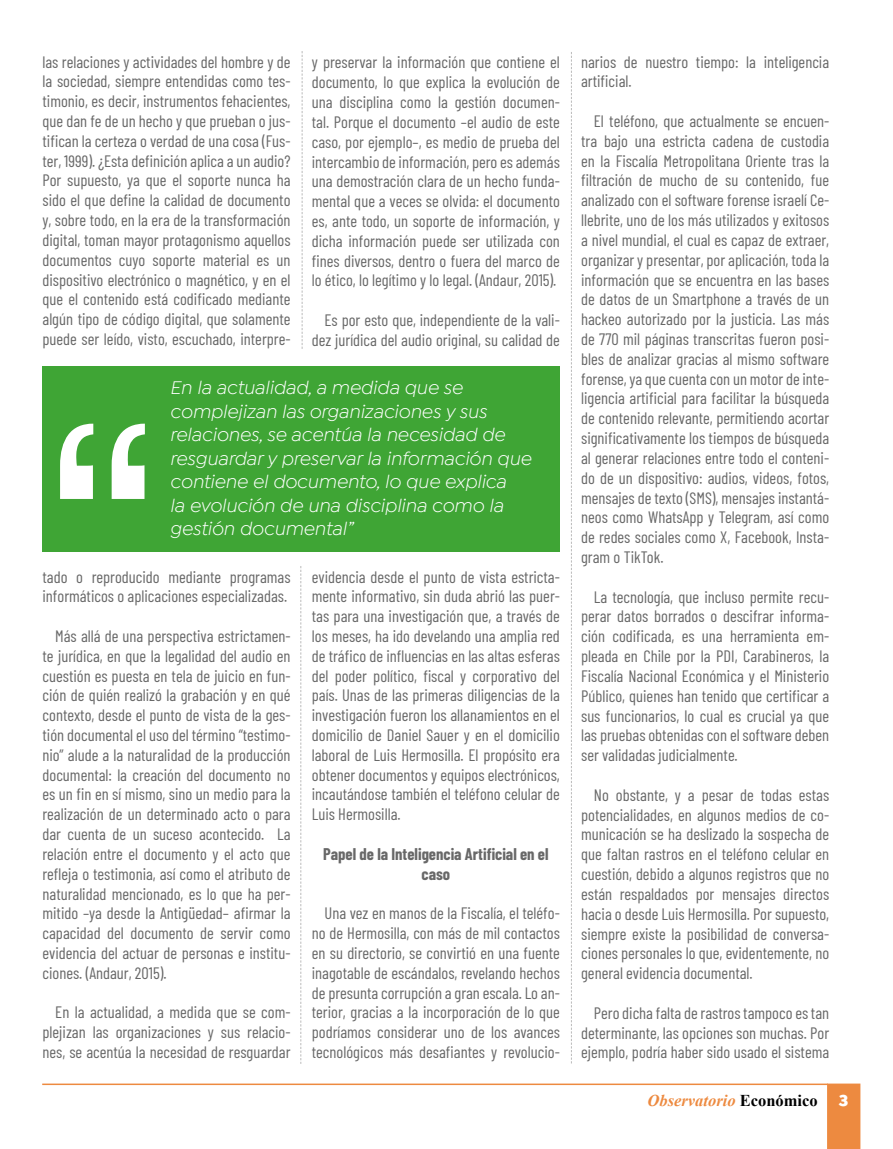
<style>
.page{position:relative;width:893px;height:1149px;background:#fff}
.page>*{position:absolute;margin:0;border:0;box-sizing:border-box;transform-origin:0 0}
.t1{font:italic 19.5px/23.4px "Isidora Sans";color:#fff}
.t2{font:16.5px/19.8px "Barlow Condensed";color:#686868;text-align:justify}
.t3{font:700 16.5px/19.8px "Barlow Condensed";color:#686868;text-align:center}
.t4{font:italic 700 16.5px "Times New Roman";color:#ed8a40}
.t5{font:900 16.5px "Isidora Sans";color:#fff}
.s1{font-style:normal;color:#000}
</style>
<div class="page">
<div style="left:827px;top:1083px;width:33px;height:64px;background:#ed8a40"></div>
<hr style="left:42px;top:1083px;width:786px;height:1px;background:#ed8a40">
<svg style="left:302px;top:51px;width:1px;height:298px"></svg>
<div style="left:43px;top:366px;width:517px;height:186px;background:#3fa535"></div>
<svg style="left:571px;top:52px;width:1px;height:1011px"></svg>
<svg style="left:300px;top:566px;width:1px;height:497px"></svg>
<svg style="left:60px;top:423px;width:85px;height:76px"></svg>
<p class="t2" style="left:43px;top:50px;width:250px">las relaciones y actividades del hombre y de la sociedad, siempre entendidas como tes&shy;timonio, es decir, instrumentos fehacientes, que dan fe de un hecho y que prueban o jus&shy;tifican la certeza o verdad de una cosa (Fus&shy;ter, 1999). ¿Esta definición aplica a un audio?<br>Por supuesto, ya que el soporte nunca ha sido el que define la calidad de documento y, sobre todo, en la era de la transformación digital, toman mayor protagonismo aquellos documentos cuyo soporte material es un dispositivo electrónico o magnético, y en el que el contenido está codificado mediante algún tipo de código digital, que solamente puede ser leído, visto, escuchado, interpre-</p>
<p class="t2" style="left:312px;top:51px;width:250px">y preservar la información que contiene el documento, lo que explica la evolución de una disciplina como la gestión documen&shy;tal. Porque el documento –el audio de este caso, por ejemplo–, es medio de prueba del intercambio de información, pero es además una demostración clara de un hecho funda&shy;mental que a veces se olvida: el documento es, ante todo, un soporte de información, y dicha información puede ser utilizada con fines diversos, dentro o fuera del marco de lo ético, lo legítimo y lo legal. (Andaur, 2015).</p>
<p class="t2" style="left:312px;top:309px;width:250px;text-align:right">Es por esto que, independiente de la vali&shy;dez jurídica del audio original, su calidad de</p>
<p class="t1" style="left:170px;top:376px;width:363px">En la actualidad, a medida que se complejizan las organizaciones y sus relaciones, se acentúa la necesidad de resguardar y preservar la información que contiene el documento, lo que explica<br>la evolución de una disciplina como la gestión documental”</p>
<p class="t2" style="left:312px;top:565px;width:250px">evidencia desde el punto de vista estricta&shy;mente informativo, sin duda abrió las puer&shy;tas para una investigación que, a través de los meses, ha ido develando una amplia red de tráfico de influencias en las altas esferas del poder político, fiscal y corporativo del país. Unas de las primeras diligencias de la investigación fueron los allanamientos en el domicilio de Daniel Sauer y en el domicilio laboral de Luis Hermosilla. El propósito era obtener documentos y equipos electrónicos, incautándose también el teléfono celular de Luis Hermosilla.</p>
<p class="t3" style="left:323px;top:842px;width:227px">Papel de la Inteligencia Artificial en el caso</p>
<p class="t2" style="left:312px;top:902px;width:250px;text-indent:13px">Una vez en manos de la Fiscalía, el teléfo&shy;no de Hermosilla, con más de mil contactos en su directorio, se convirtió en una fuente inagotable de escándalos, revelando hechos de presunta corrupción a gran escala. Lo an&shy;terior, gracias a la incorporación de lo que podríamos considerar uno de los avances tecnológicos más desafiantes y revolucio-</p>
<p class="t2" style="left:43px;top:565px;width:250px">tado o reproducido mediante programas informáticos o aplicaciones especializadas.</p>
<p class="t2" style="left:43px;top:624px;width:250px;text-indent:13px">Más allá de una perspectiva estrictamen&shy;te jurídica, en que la legalidad del audio en cuestión es puesta en tela de juicio en fun&shy;ción de quién realizó la grabación y en qué contexto, desde el punto de vista de la ges&shy;tión documental el uso del término “testimo&shy;nio” alude a la naturalidad de la producción documental: la creación del documento no es un fin en sí mismo, sino un medio para la realización de un determinado acto o para dar cuenta de un suceso acontecido. La relación entre el documento y el acto que refleja o testimonia, así como el atributo de naturalidad mencionado, es lo que ha per&shy;mitido –ya desde la Antigüedad– afirmar la capacidad del documento de servir como evidencia del actuar de personas e institu&shy;ciones. (Andaur, 2015).</p>
<p class="t2" style="left:43px;top:1001px;width:250px;text-indent:13px">En la actualidad, a medida que se com&shy;plejizan las organizaciones y sus relacio&shy;nes, se acentúa la necesidad de resguardar</p>
<p class="t2" style="left:581px;top:50px;width:250px">narios de nuestro tiempo: la inteligencia artificial.</p>
<p class="t2" style="left:581px;top:110px;width:250px;text-indent:13px">El teléfono, que actualmente se encuen&shy;tra bajo una estricta cadena de custodia en la Fiscalía Metropolitana Oriente tras la filtración de mucho de su contenido, fue analizado con el software forense israelí Ce&shy;llebrite, uno de los más utilizados y exitosos a nivel mundial, el cual es capaz de extraer, organizar y presentar, por aplicación, toda la información que se encuentra en las bases de datos de un Smartphone a través de un hackeo autorizado por la justicia. Las más de 770 mil páginas transcritas fueron posi&shy;bles de analizar gracias al mismo software forense, ya que cuenta con un motor de inte&shy;ligencia artificial para facilitar la búsqueda de contenido relevante, permitiendo acortar significativamente los tiempos de búsqueda al generar relaciones entre todo el conteni&shy;do de un dispositivo: audios, videos, fotos, mensajes de texto (SMS), mensajes instantá&shy;neos como WhatsApp y Telegram, así como de redes sociales como X, Facebook, Insta&shy;gram o TikTok.</p>
<p class="t2" style="left:581px;top:585px;width:250px;text-indent:13px">La tecnología, que incluso permite recu&shy;perar datos borrados o descifrar informa&shy;ción codificada, es una herramienta em&shy;pleada en Chile por la PDI, Carabineros, la Fiscalía Nacional Económica y el Ministerio Público, quienes han tenido que certificar a sus funcionarios, lo cual es crucial ya que las pruebas obtenidas con el software deben ser validadas judicialmente.</p>
<p class="t2" style="left:581px;top:783px;width:250px;text-indent:13px">No obstante, y a pesar de todas estas potencialidades, en algunos medios de co&shy;municación se ha deslizado la sospecha de que faltan rastros en el teléfono celular en cuestión, debido a algunos registros que no están respaldados por mensajes directos hacia o desde Luis Hermosilla. Por supuesto, siempre existe la posibilidad de conversa&shy;ciones personales lo que, evidentemente, no general evidencia documental.</p>
<p class="t2" style="left:581px;top:1001px;width:250px;text-indent:13px">Pero dicha falta de rastros tampoco es tan determinante, las opciones son muchas. Por ejemplo, podría haber sido usado el sistema</p>
<p class="t4" style="left:648px;top:1088px;width:172px">Observatorio <span class="s1">Económico</span></p>
<p class="t5" style="left:839px;top:1089px;width:11px">3</p>
</div>
